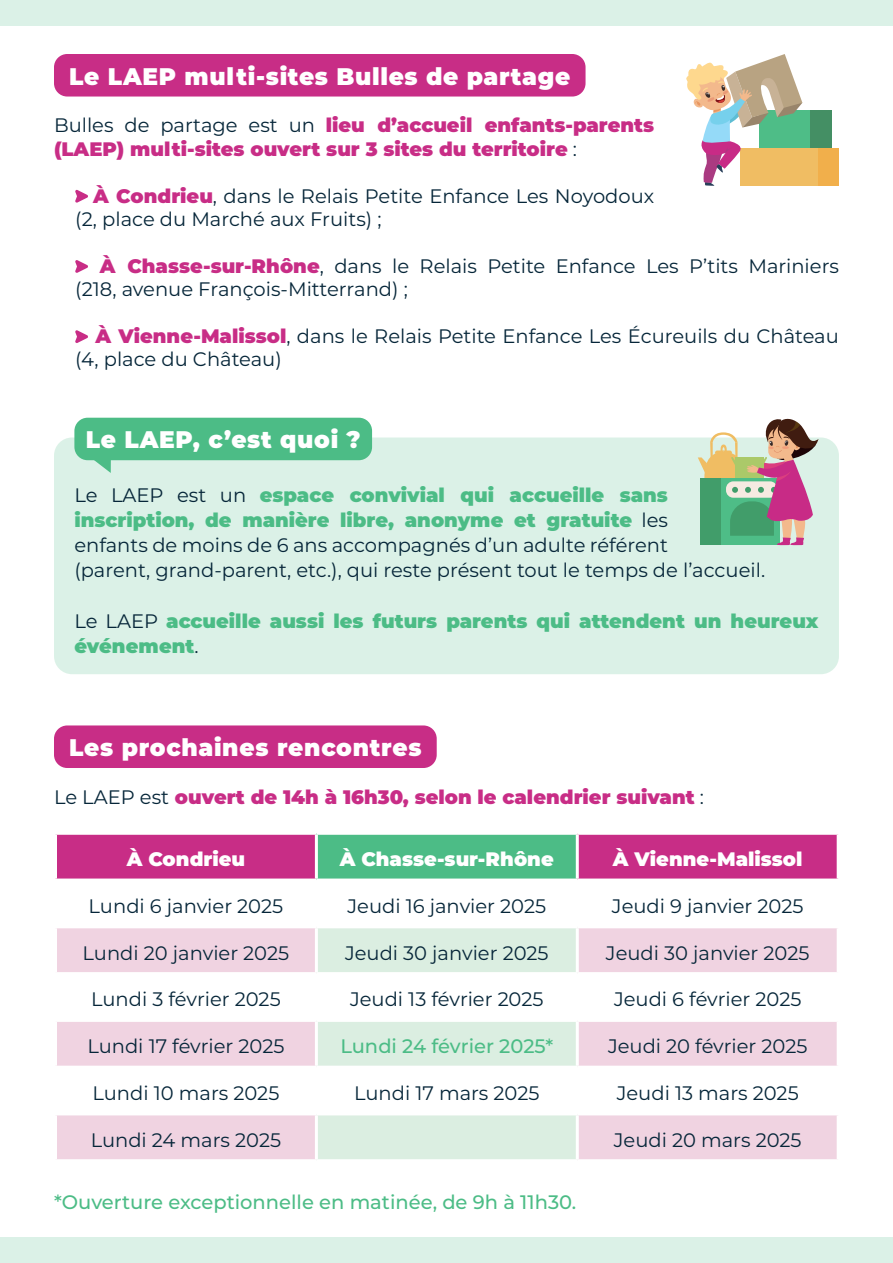
<style>
.page{position:relative;width:893px;height:1263px;background:#fff}
.page>*{position:absolute;margin:0;border:0;box-sizing:border-box;transform-origin:0 0}
.t1{font:900 24px "Montserrat";letter-spacing:.03em;color:#fff}
.t2{font:19.5px/23.4px "Montserrat";color:#062639}
.t3{font:900 19.5px/23.4px "Montserrat";color:#c82d86}
.t4{font:900 19.5px/25.2px "Montserrat";color:#4cbc86}
.t5{font:500 19.5px "Montserrat";color:#4cbc86}
.t6{font:900 19.5px "Montserrat";color:#fff}
.s1{font-weight:400;color:#062639}
.s2{font-weight:900;color:#c82d86}
.s3{font-weight:900;color:#4cbc86}
</style>
<div class="page">
<div style="left:0;top:1237px;width:893px;height:26px;background:#dbf1e7"></div>
<svg style="left:75px;top:190px;width:13px;height:13px"></svg>
<svg style="left:75px;top:260px;width:13px;height:13px"></svg>
<svg style="left:75px;top:330px;width:13px;height:13px"></svg>
<div style="left:54px;top:54px;width:531px;height:43px;background:#c82d86;border-radius:13px"></div>
<div style="left:54px;top:437px;width:785px;height:237px;background:#dbf1e7;border-radius:18px"></div>
<div style="left:74px;top:418px;width:298px;height:42px;background:#4cbc86;border-radius:13px"></div>
<svg style="left:93px;top:460px;width:18px;height:13px"></svg>
<svg style="left:698px;top:418px;width:121px;height:127px"></svg>
<div style="left:0;top:0;width:893px;height:26px;background:#dbf1e7"></div>
<div style="left:54px;top:725px;width:383px;height:43px;background:#c82d86;border-radius:13px"></div>
<div style="left:57px;top:835px;width:780px;height:43px;background:#c82d86"></div>
<div style="left:316px;top:833px;width:261px;height:47px;background:#4cbc86"></div>
<svg style="left:57px;top:928px;width:780px;height:231px;fill:#f0d3e1"></svg>
<svg style="left:318px;top:928px;width:258px;height:231px;fill:#dbeee1"></svg>
<hr style="left:316px;top:832px;width:261px;height:3px;background:#fff">
<hr style="left:315px;top:835px;width:3px;height:43px;background:#fff">
<hr style="left:576px;top:835px;width:3px;height:43px;background:#fff">
<hr style="left:316px;top:878px;width:261px;height:3px;background:#fff">
<hr style="left:315px;top:928px;width:3px;height:44px;background:#fff">
<hr style="left:576px;top:928px;width:3px;height:44px;background:#fff">
<hr style="left:54px;top:972px;width:262px;height:3px;background:#fff">
<hr style="left:316px;top:972px;width:261px;height:3px;background:#fff">
<hr style="left:315px;top:975px;width:3px;height:44px;background:#fff">
<hr style="left:577px;top:972px;width:263px;height:3px;background:#fff">
<hr style="left:576px;top:975px;width:3px;height:44px;background:#fff">
<hr style="left:54px;top:1019px;width:262px;height:3px;background:#fff">
<hr style="left:316px;top:1019px;width:261px;height:3px;background:#fff">
<hr style="left:315px;top:1022px;width:3px;height:44px;background:#fff">
<hr style="left:577px;top:1019px;width:263px;height:3px;background:#fff">
<hr style="left:576px;top:1022px;width:3px;height:44px;background:#fff">
<hr style="left:54px;top:1066px;width:262px;height:3px;background:#fff">
<hr style="left:316px;top:1066px;width:261px;height:3px;background:#fff">
<hr style="left:315px;top:1069px;width:3px;height:43px;background:#fff">
<hr style="left:577px;top:1066px;width:263px;height:3px;background:#fff">
<hr style="left:576px;top:1069px;width:3px;height:43px;background:#fff">
<hr style="left:54px;top:1112px;width:262px;height:3px;background:#fff">
<hr style="left:316px;top:1112px;width:261px;height:3px;background:#fff">
<hr style="left:315px;top:1115px;width:3px;height:44px;background:#fff">
<hr style="left:577px;top:1112px;width:263px;height:3px;background:#fff">
<hr style="left:576px;top:1115px;width:3px;height:44px;background:#fff">
<div style="left:781px;top:110px;width:51px;height:38px;background:#448f64"></div>
<div style="left:759px;top:110px;width:51px;height:38px;background:#4ebd87"></div>
<div style="left:762px;top:148px;width:77px;height:38px;background:#f1af4b"></div>
<div style="left:740px;top:148px;width:78px;height:38px;background:#f0bd63"></div>
<svg style="left:686px;top:54px;width:116px;height:132px"></svg>
<p class="t1" style="left:69px;top:58px;width:503px">Le LAEP multi-sites Bulles de partage</p>
<p class="t3" style="left:54px;top:113px;width:602px"><span class="s1">Bulles de partage est un</span> lieu d’accueil enfants-parents (LAEP) multi-sites ouvert sur 3 sites du territoire <span class="s1">:</span></p>
<p class="t2" style="left:75px;top:183px;width:580px;text-indent:18px"><span class="s2">À Condrieu</span>, dans le Relais Petite Enfance Les Noyodoux (2, place du Marché aux Fruits) ;</p>
<p class="t2" style="left:75px;top:253px;width:765px;text-indent:25px"><span class="s2">À Chasse-sur-Rhône</span>, dans le Relais Petite Enfance Les P’tits Mariniers (218, avenue François-Mitterrand) ;</p>
<p class="t2" style="left:75px;top:324px;width:765px;text-indent:20px"><span class="s2">À Vienne-Malissol</span>, dans le Relais Petite Enfance Les Écureuils du Château (4, place du Château)</p>
<p class="t1" style="left:86px;top:422px;width:277px">Le LAEP, c’est quoi ?</p>
<p class="t2" style="left:74px;top:481px;width:692px;line-height:25.2px">Le LAEP est un <span class="s3">espace convivial qui accueille sans inscription, de manière libre, anonyme et gratuite</span> les<br>enfants de moins de 6 ans accompagnés d’un adulte référent<br>(parent, grand-parent, etc.), qui reste présent tout le temps de l’accueil.</p>
<p class="t4" style="left:74px;top:607px;width:746px"><span class="s1">Le LAEP</span> accueille aussi les futurs parents qui attendent un heureux événement<span class="s1">.</span></p>
<p class="t1" style="left:69px;top:730px;width:354px">Les prochaines rencontres</p>
<p class="t3" style="left:54px;top:784px;width:651px"><span class="s1">Le LAEP est</span> ouvert de 14h à 16h30, selon le calendrier suivant <span class="s1">:</span></p>
<p class="t6" style="left:127px;top:844px;width:120px">À Condrieu</p>
<p class="t6" style="left:340px;top:844px;width:215px">À Chasse-sur-Rhône</p>
<p class="t6" style="left:613px;top:844px;width:191px">À Vienne-Malissol</p>
<p class="t2" style="left:89px;top:893px;width:196px">Lundi 6 janvier 2025</p>
<p class="t2" style="left:348px;top:893px;width:200px">Jeudi 16 janvier 2025</p>
<p class="t2" style="left:612px;top:893px;width:193px">Jeudi 9 janvier 2025</p>
<p class="t2" style="left:83px;top:940px;width:208px">Lundi 20 janvier 2025</p>
<p class="t2" style="left:345px;top:940px;width:205px">Jeudi 30 janvier 2025</p>
<p class="t2" style="left:606px;top:940px;width:205px">Jeudi 30 janvier 2025</p>
<p class="t2" style="left:91px;top:987px;width:191px">Lundi 3 février 2025</p>
<p class="t2" style="left:350px;top:987px;width:195px">Jeudi 13 février 2025</p>
<p class="t2" style="left:614px;top:987px;width:189px">Jeudi 6 février 2025</p>
<p class="t2" style="left:87px;top:1034px;width:199px">Lundi 17 février 2025</p>
<p class="t5" style="left:340px;top:1033px;width:214px">Lundi 24 février 2025*</p>
<p class="t2" style="left:608px;top:1034px;width:201px">Jeudi 20 février 2025</p>
<p class="t2" style="left:92px;top:1081px;width:188px">Lundi 10 mars 2025</p>
<p class="t2" style="left:354px;top:1081px;width:187px">Lundi 17 mars 2025</p>
<p class="t2" style="left:617px;top:1081px;width:183px">Jeudi 13 mars 2025</p>
<p class="t2" style="left:91px;top:1127px;width:192px">Lundi 24 mars 2025</p>
<p class="t2" style="left:614px;top:1127px;width:189px">Jeudi 20 mars 2025</p>
<p class="t5" style="left:54px;top:1188px;width:524px">*Ouverture exceptionnelle en matinée, de 9h à 11h30.</p>
</div>
